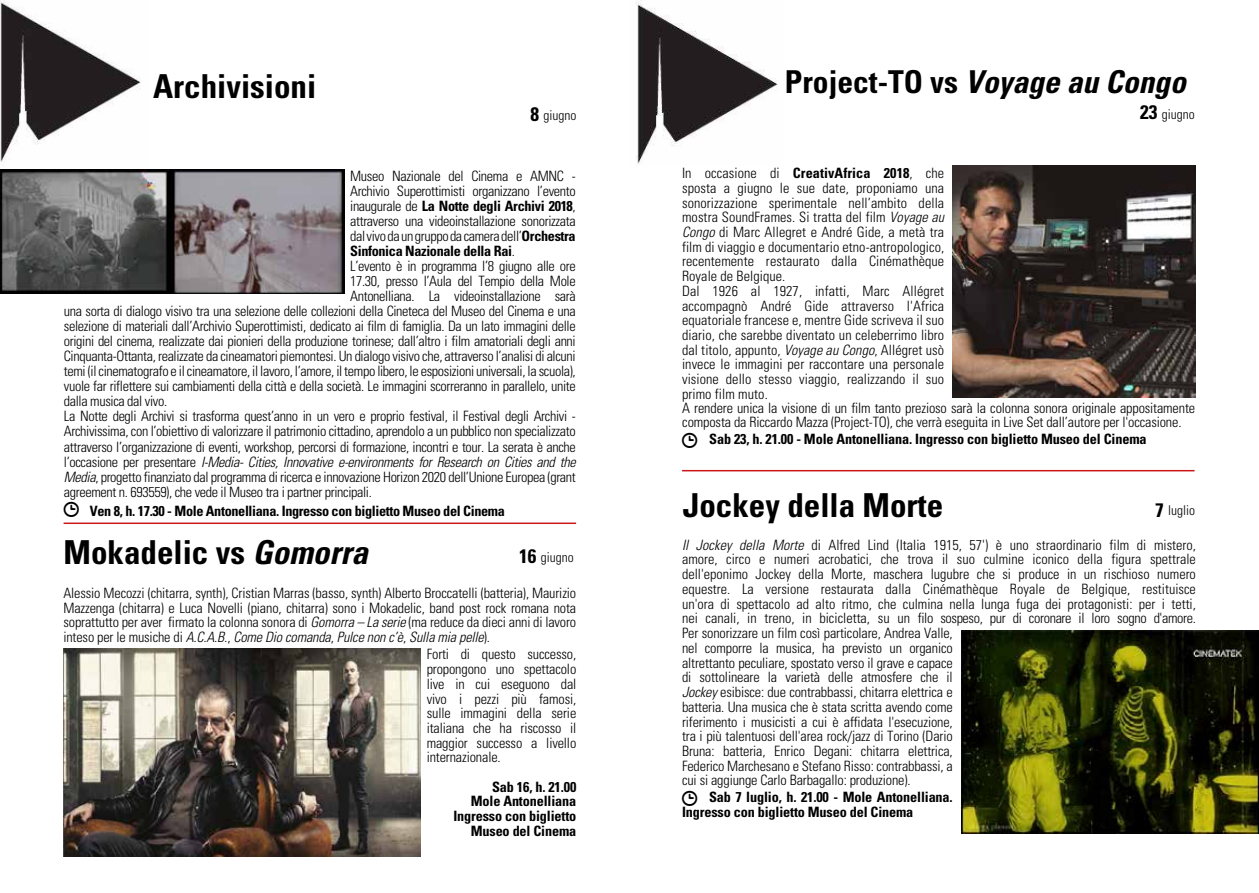
<style>
.page{position:relative;width:1259px;height:893px;background:#fff}
.page>*{position:absolute;margin:0;border:0;box-sizing:border-box;transform-origin:0 0}
.t1{font:700 condensed 33px "Univers";color:#000}
.t2{font:italic 700 condensed 31.5px "Univers";color:#000}
.t3{font:300 condensed 14.25px/14.7px "Univers";letter-spacing:-.01em;color:#000}
.t4{font:700 condensed 14.25px/14.7px "Univers";letter-spacing:-.01em;color:#000}
.t5{font:italic 300 condensed 14.25px "Univers";letter-spacing:-.025em;color:#000}
.t6{font:300 condensed 13.5px "Univers";color:#000}
.s1{font-weight:700;font-size:19.5px}
.s2{font-weight:300}
.s3{font-weight:700}
.s4{font-style:normal}
.s5{font-style:italic}
</style>
<div class="page">
<hr style="left:682px;top:470px;width:512px;height:1px;background:#cd1619">
<img style="left:636px;top:0;width:142px;height:164px">
<hr style="left:64px;top:522px;width:512px;height:2px;background:#cd1619">
<img style="left:0;top:0;width:141px;height:162px">
<img style="left:64px;top:648px;width:356px;height:208px">
<img style="left:952px;top:166px;width:243px;height:232px">
<img style="left:961px;top:630px;width:298px;height:203px">
<img style="left:0;top:169px;width:344px;height:124px">
<h1 class="t1" style="left:153px;top:66px;width:165px">Archivisioni</h1>
<p class="t6" style="left:530px;top:107px;width:47px"><span class="s1">8</span> giugno</p>
<p class="t3" style="left:350px;top:169px;width:227px">Museo Nazionale del Cinema e AMNC -</p>
<p class="t3" style="left:350px;top:184px;width:227px">Archivio Superottimisti organizzano l’evento</p>
<p class="t4" style="left:350px;top:199px;width:227px"><span class="s2">inaugurale de</span> La Notte degli Archivi 2018<span class="s2">,</span></p>
<p class="t3" style="left:350px;top:214px;width:227px">attraverso una videoinstallazione sonorizzata</p>
<p class="t3" style="left:350px;top:229px;width:227px">dal vivo da un gruppo da camera dell’<span class="s3">Orchestra</span></p>
<p class="t4" style="left:350px;top:244px;width:166px">Sinfonica Nazionale della Rai<span class="s2">.</span></p>
<p class="t3" style="left:350px;top:259px;width:227px">L’evento è in programma l’8 giugno alle ore</p>
<p class="t3" style="left:350px;top:274px;width:227px">17.30, presso l’Aula del Tempio della Mole</p>
<p class="t3" style="left:350px;top:289px;width:227px">Antonelliana. La videoinstallazione sarà</p>
<p class="t3" style="left:64px;top:304px;width:513px">una sorta di dialogo visivo tra una selezione delle collezioni della Cineteca del Museo del Cinema e una</p>
<p class="t3" style="left:64px;top:319px;width:513px">selezione di materiali dall’Archivio Superottimisti, dedicato ai film di famiglia. Da un lato immagini delle</p>
<p class="t3" style="left:64px;top:334px;width:513px">origini del cinema, realizzate dai pionieri della produzione torinese; dall’altro i film amatoriali degli anni</p>
<p class="t3" style="left:64px;top:349px;width:513px">Cinquanta-Ottanta, realizzate da cineamatori piemontesi. Un dialogo visivo che, attraverso l’analisi di alcuni</p>
<p class="t3" style="left:64px;top:364px;width:513px">temi (il cinematografo e il cineamatore, il lavoro, l’amore, il tempo libero, le esposizioni universali, la scuola),</p>
<p class="t3" style="left:64px;top:379px;width:513px">vuole far riflettere sui cambiamenti della città e della società. Le immagini scorreranno in parallelo, unite</p>
<p class="t3" style="left:64px;top:394px;width:105px">dalla musica dal vivo.</p>
<p class="t3" style="left:64px;top:409px;width:513px">La Notte degli Archivi si trasforma quest’anno in un vero e proprio festival, il Festival degli Archivi -</p>
<p class="t3" style="left:64px;top:424px;width:513px">Archivissima, con l’obiettivo di valorizzare il patrimonio cittadino, aprendolo a un pubblico non specializzato</p>
<p class="t3" style="left:64px;top:439px;width:513px">attraverso l’organizzazione di eventi, workshop, percorsi di formazione, incontri e tour. La serata è anche</p>
<p class="t5" style="left:64px;top:453px;width:513px"><span class="s4">l’occasione per presentare</span> I-Media- Cities, Innovative e-environments for Research on Cities and the</p>
<p class="t3" style="left:64px;top:469px;width:513px"><span class="s5">Media</span>, progetto finanziato dal programma di ricerca e innovazione Horizon 2020 dell’Unione Europea (grant</p>
<p class="t3" style="left:64px;top:484px;width:309px">agreement n. 693559), che vede il Museo tra i partner principali.</p>
<p class="t4" style="left:90px;top:503px;width:416px">Ven 8, h. 17.30 - Mole Antonelliana. Ingresso con biglietto Museo del Cinema</p>
<h1 class="t1" style="left:64px;top:532px;width:306px">Mokadelic vs <span class="s5">Gomorra</span></h1>
<p class="t6" style="left:519px;top:549px;width:56px"><span class="s1">16</span> giugno</p>
<p class="t3" style="left:63px;top:585px;width:514px;text-align:justify">Alessio Mecozzi (chitarra, synth), Cristian Marras (basso, synth) Alberto Broccatelli (batteria), Maurizio Mazzenga (chitarra) e Luca Novelli (piano, chitarra) sono i Mokadelic, band post rock romana nota soprattutto per aver firmato la colonna sonora di <span class="s5">Gomorra – La serie</span> (ma reduce da dieci anni di lavoro inteso per le musiche di <span class="s5">A.C.A.B.</span>, <span class="s5">Come Dio comanda</span>, <span class="s5">Pulce non c’è</span>, <span class="s5">Sulla mia pelle</span>).</p>
<p class="t3" style="left:427px;top:647px;width:151px;text-align:justify">Forti di questo successo, propongono uno spettacolo live in cui eseguono dal vivo i pezzi più famosi, sulle immagini della serie italiana che ha riscosso il maggior successo a livello internazionale.</p>
<p class="t4" style="left:453px;top:779px;width:124px;text-align:right">Sab 16, h. 21.00<br>Mole Antonelliana<br>Ingresso con biglietto<br>Museo del Cinema</p>
<h2 class="t2" style="left:785px;top:62px;width:402px"><span class="s4">Project-TO vs</span> Voyage au Congo</h2>
<p class="t6" style="left:1140px;top:106px;width:56px"><span class="s1">23</span> giugno</p>
<p class="t3" style="left:682px;top:166px;width:264px">In occasione di <span class="s3">CreativAfrica 2018</span>, che sposta a giugno le sue date, proponiamo una sonorizzazione sperimentale nell’ambito della mostra SoundFrames. Si tratta del film <span class="s5">Voyage au Congo</span> di Marc Allegret e André Gide, a metà tra film di viaggio e documentario etno-antropologico, recentemente restaurato dalla Cinémathèque Royale de Belgique.<br>Dal 1926 al 1927, infatti, Marc Allégret accompagnò André Gide attraverso l'Africa equatoriale francese e, mentre Gide scriveva il suo diario, che sarebbe diventato un celeberrimo libro dal titolo, appunto, <span class="s5">Voyage au Congo</span>, Allégret usò invece le immagini per raccontare una personale visione dello stesso viaggio, realizzando il suo primo film muto.</p>
<p class="t3" style="left:682px;top:400px;width:514px">A rendere unica la visione di un film tanto prezioso sarà la colonna sonora originale appositamente composta da Riccardo Mazza (Project-TO), che verrà eseguita in Live Set dall’autore per l'occasione.</p>
<p class="t4" style="left:709px;top:431px;width:439px">Sab 23, h. 21.00 - Mole Antonelliana. Ingresso con biglietto Museo del Cinema</p>
<h1 class="t1" style="left:683px;top:485px;width:262px">Jockey della Morte</h1>
<p class="t6" style="left:1155px;top:502px;width:41px"><span class="s1">7</span> luglio</p>
<p class="t3" style="left:682px;top:537px;width:515px"><span class="s5">Il Jockey della Morte</span> di Alfred Lind (Italia 1915, 57') è uno straordinario film di mistero, amore, circo e numeri acrobatici, che trova il suo culmine iconico della figura spettrale dell'eponimo Jockey della Morte, maschera lugubre che si produce in un rischioso numero equestre. La versione restaurata dalla Cinémathèque Royale de Belgique, restituisce un'ora di spettacolo ad alto ritmo, che culmina nella lunga fuga dei protagonisti: per i tetti, nei canali, in treno, in bicicletta, su un filo sospeso, pur di coronare il loro sogno d'amore.<br>Per sonorizzare un film così particolare, Andrea Valle,<br>nel comporre la musica, ha previsto un organico<br>altrettanto peculiare, spostato verso il grave e capace<br>di sottolineare la varietà delle atmosfere che il<br><span class="s5">Jockey</span> esibisce: due contrabbassi, chitarra elettrica e<br>batteria. Una musica che è stata scritta avendo come<br>riferimento i musicisti a cui è affidata l'esecuzione,<br>tra i più talentuosi dell'area rock/jazz di Torino (Dario<br>Bruna: batteria, Enrico Degani: chitarra elettrica,<br>Federico Marchesano e Stefano Risso: contrabbassi, a<br>cui si aggiunge Carlo Barbagallo: produzione).</p>
<p class="t4" style="left:682px;top:789px;width:272px;text-indent:27px">Sab 7 luglio, h. 21.00 - Mole Antonelliana.<br>Ingresso con biglietto Museo del Cinema</p>
</div>
